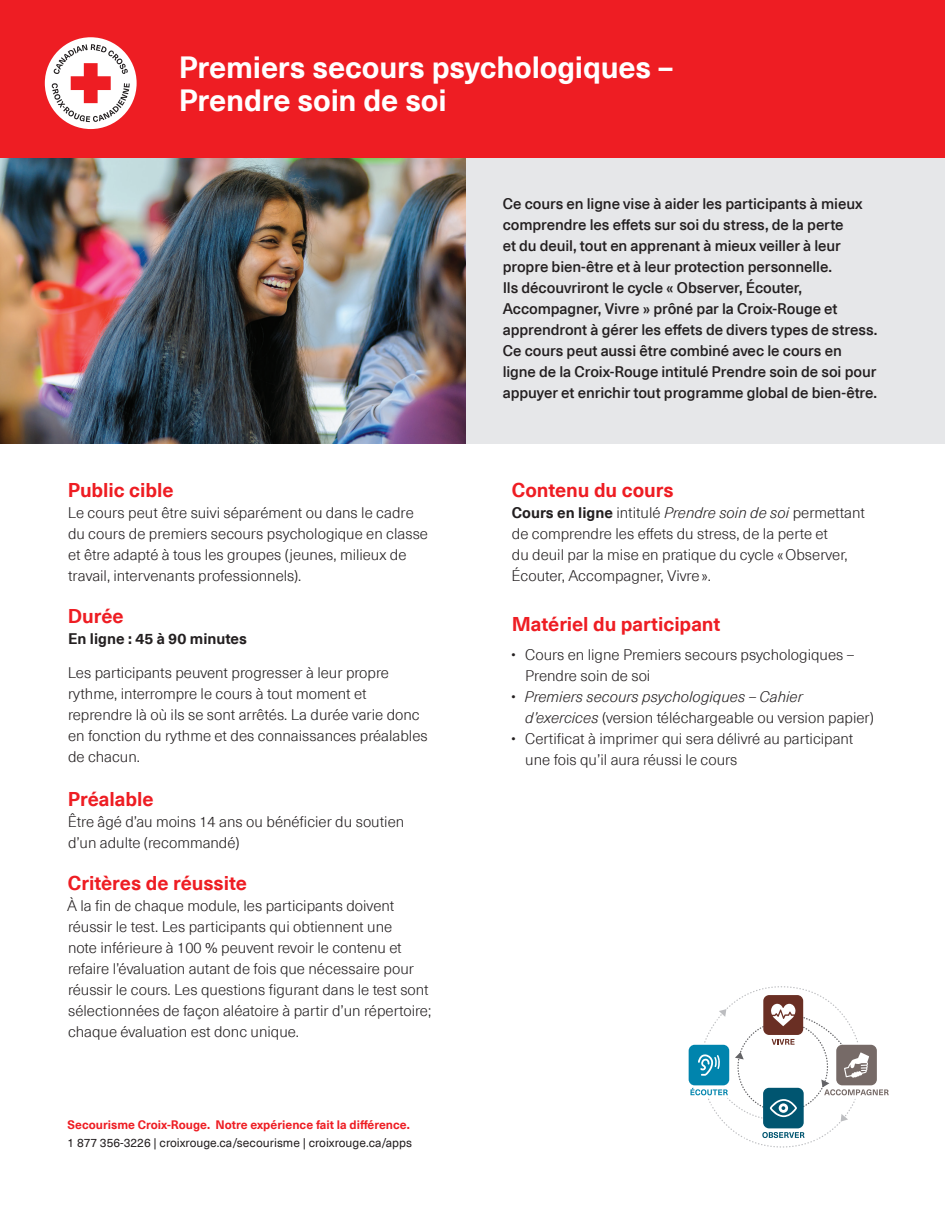
<style>
.page{position:relative;width:945px;height:1215px;background:#fff}
.page>*{position:absolute;margin:0;border:0;box-sizing:border-box;transform-origin:0 0}
.t1{font:700 30px "Neue Haas Unica Pro";letter-spacing:-.005em;color:#fff}
.t2{font:700 19.5px "Neue Haas Unica Pro";letter-spacing:-.005em;color:#ee1d23}
.t3{font:300 15px/21px "Neue Haas Unica Pro";color:#231f20}
.t4{font:500 15px/21px "Neue Haas Unica Pro";letter-spacing:-.005em;color:#231f20}
.t5{font:italic 300 15px/21px "Neue Haas Unica Pro";color:#231f20}
.t6{font:700 15px "Neue Haas Unica Pro";color:#231f20}
.t7{font:12px "Neue Haas Unica Pro";color:#231f20}
.t8{font:700 12px "Neue Haas Unica Pro";color:#ee1d23}
.s1{font-weight:700}
.s2{font-style:italic}
.s3{font-style:normal}
</style>
<div class="page">
<div style="left:0;top:0;width:945px;height:158px;background:#ee1d23"></div>
<div style="left:45px;top:37px;width:92px;height:92px;background:#fff;border-radius:50%"></div>
<svg style="left:52px;top:44px;width:78px;height:78px"></svg>
<div style="left:466px;top:158px;width:479px;height:285px;background:#e6e7e9"></div>
<img style="left:0;top:158px;width:466px;height:285px">
<div style="left:689px;top:1045px;width:40px;height:40px;background:#0084ad;border-radius:6px"></div>
<svg style="left:691px;top:986px;width:198px;height:162px"></svg>
<p class="t1" style="left:179px;top:49px;width:496px">Premiers secours psychologiques –</p>
<p class="t1" style="left:179px;top:82px;width:269px">Prendre soin de soi</p>
<p class="t2" style="left:68px;top:478px;width:107px">Public cible</p>
<p class="t3" style="left:68px;top:502px;width:362px">Le cours peut être suivi séparément ou dans le cadre du cours de premiers secours psychologique en classe et être adapté à tous les groupes (jeunes, milieux de travail, intervenants professionnels).</p>
<p class="t2" style="left:68px;top:604px;width:57px">Durée</p>
<p class="t6" style="left:68px;top:629px;width:180px">En ligne : 45 à 90 minutes</p>
<p class="t3" style="left:68px;top:662px;width:361px">Les participants peuvent progresser à leur propre rythme, interrompre le cours à tout moment et reprendre là où ils se sont arrêtés. La durée varie donc en fonction du rythme et des connaissances préalables de chacun.</p>
<p class="t2" style="left:68px;top:787px;width:87px">Préalable</p>
<p class="t3" style="left:68px;top:811px;width:338px">Être âgé d’au moins 14 ans ou bénéficier du soutien d’un adulte (recommandé)</p>
<p class="t2" style="left:68px;top:871px;width:181px">Critères de réussite</p>
<p class="t3" style="left:67px;top:895px;width:366px">À la fin de chaque module, les participants doivent réussir le test. Les participants qui obtiennent une<br>note inférieure à 100 % peuvent revoir le contenu et refaire l’évaluation autant de fois que nécessaire pour réussir le cours. Les questions figurant dans le test sont sélectionnées de façon aléatoire à partir d’un répertoire; chaque évaluation est donc unique.</p>
<p class="t8" style="left:68px;top:1117px;width:344px">Secourisme Croix-Rouge. Notre expérience fait la différence.</p>
<p class="t7" style="left:68px;top:1136px;width:346px">1 877 356-3226 | croixrouge.ca/secourisme | croixrouge.ca/apps</p>
<p class="t4" style="left:503px;top:193px;width:376px">Ce cours en ligne vise à aider les participants à mieux comprendre les effets sur soi du stress, de la perte<br>et du deuil, tout en apprenant à mieux veiller à leur propre bien-être et à leur protection personnelle.<br>Ils découvriront le cycle « Observer, Écouter, Accompagner, Vivre » prôné par la Croix-Rouge et apprendront à gérer les effets de divers types de stress.<br>Ce cours peut aussi être combiné avec le cours en ligne de la Croix-Rouge intitulé Prendre soin de soi pour appuyer et enrichir tout programme global de bien-être.</p>
<p class="t2" style="left:512px;top:478px;width:163px">Contenu du cours</p>
<p class="t3" style="left:512px;top:502px;width:355px"><span class="s1">Cours en ligne</span> intitulé <span class="s2">Prendre soin de soi</span> permettant de comprendre les effets du stress, de la perte et<br>du deuil par la mise en pratique du cycle «Observer, Écouter, Accompagner, Vivre».</p>
<p class="t2" style="left:512px;top:612px;width:210px">Matériel du participant</p>
<p class="t3" style="left:525px;top:644px;width:331px;text-indent:-14px">• Cours en ligne Premiers secours psychologiques –<br>Prendre soin de soi</p>
<p class="t5" style="left:525px;top:686px;width:350px;text-indent:-14px">• Premiers secours psychologiques – Cahier d’exercices <span class="s3">(version téléchargeable ou version papier)</span></p>
<p class="t3" style="left:525px;top:728px;width:330px;text-indent:-14px">• Certificat à imprimer qui sera délivré au participant une fois qu’il aura réussi le cours</p>
</div>
